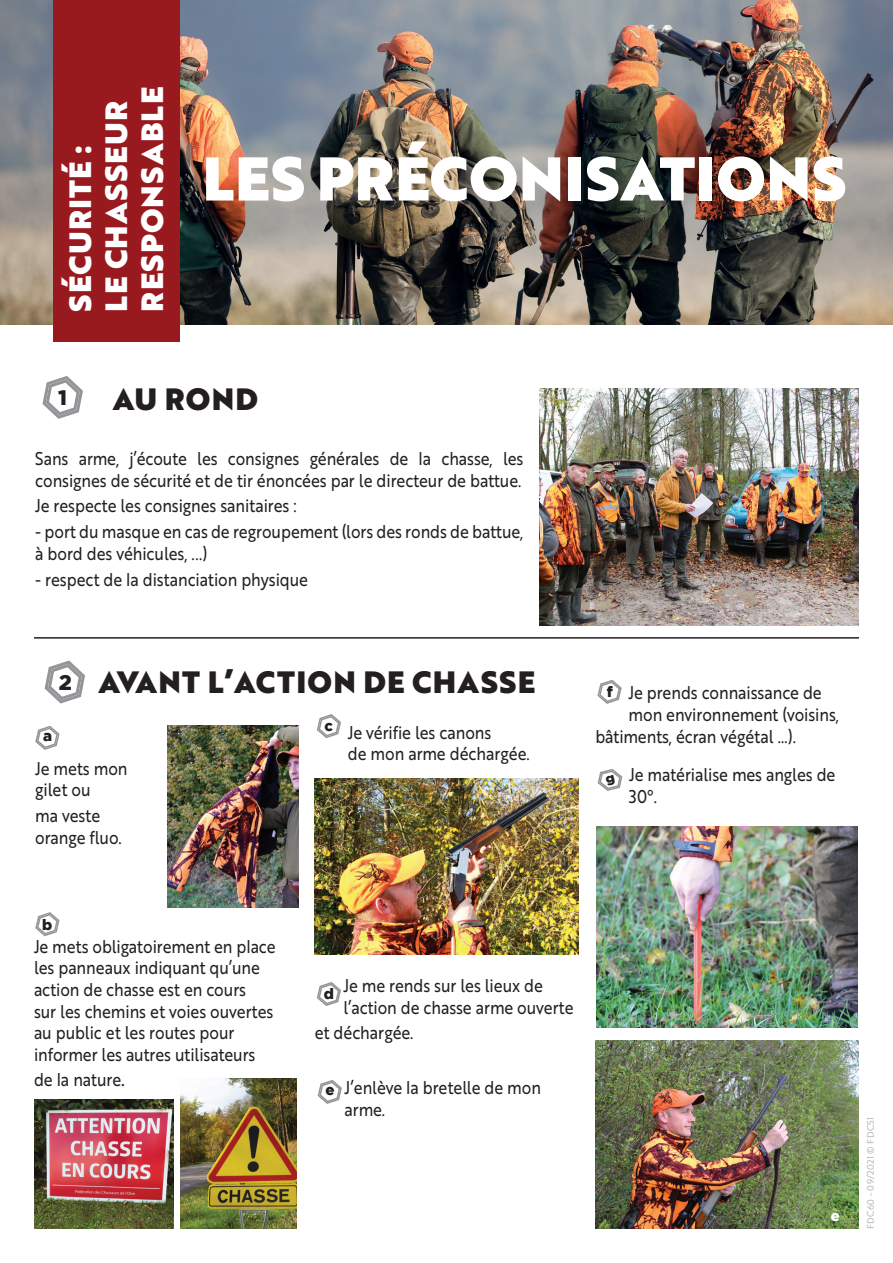
<style>
.page{position:relative;width:893px;height:1263px;background:#fff}
.page>*{position:absolute;margin:0;border:0;box-sizing:border-box;transform-origin:0 0}
.t1{font:60px "Brother 1816 Black";letter-spacing:.01em;color:#fff}
.t2{font:30px/36px "Brother 1816 Black";letter-spacing:.04em;color:#fff}
.t3{font:30px "Brother 1816 Black";letter-spacing:.04em;color:#231f20}
.t4{font:900 21px "Gotham";color:#231f20}
.t5{font:18px/21.6px "Brother 1816 Regular";letter-spacing:-.005em;color:#231f20;scale:.87 1}
.t6{font:900 15px "Gotham";color:#231f20}
.t7{font:900 15px "Gotham";color:#fff}
.t8{font:9px "Brother 1816 Book";letter-spacing:.04em;color:#a8a9ad}
.s1{font-size:21px}
</style>
<div class="page">
<img style="left:539px;top:389px;width:320px;height:236px">
<img style="left:34px;top:1100px;width:140px;height:129px">
<img style="left:168px;top:726px;width:130px;height:182px">
<svg style="left:597px;top:680px;width:25px;height:24px"></svg>
<svg style="left:317px;top:714px;width:24px;height:24px"></svg>
<svg style="left:317px;top:982px;width:24px;height:24px"></svg>
<svg style="left:318px;top:1080px;width:24px;height:24px"></svg>
<img style="left:315px;top:778px;width:263px;height:176px">
<img style="left:595px;top:1040px;width:264px;height:189px">
<img style="left:596px;top:826px;width:262px;height:202px">
<img style="left:181px;top:1078px;width:116px;height:151px">
<img style="left:0;top:0;width:893px;height:324px">
<div style="left:53px;top:0;width:127px;height:341px;background:#981a1e"></div>
<svg style="left:35px;top:726px;width:25px;height:24px"></svg>
<svg style="left:35px;top:912px;width:25px;height:24px"></svg>
<svg style="left:43px;top:376px;width:40px;height:43px"></svg>
<svg style="left:45px;top:660px;width:40px;height:43px"></svg>
<hr style="left:34px;top:637px;width:825px;height:2px;background:#231f20">
<svg style="left:598px;top:769px;width:24px;height:22px"></svg>
<h2 class="t2" style="left:62px;top:312px;width:226px;rotate:-90deg">SÉCURITÉ :<br>LE CHASSEUR<br>RESPONSABLE</h2>
<h1 class="t1" style="left:202px;top:132px;width:645px">LES PRÉCONISATIONS</h1>
<p class="t4" style="left:58px;top:385px;width:10px">1</p>
<h2 class="t3" style="left:113px;top:376px;width:147px">AU ROND</h2>
<p class="t5" style="left:35px;top:447px;width:563px">Sans arme, j’écoute les consignes générales de la chasse, les consignes de sécurité et de tir énoncées par le directeur de battue.</p>
<p class="t5" style="left:35px;top:494px;width:302px">Je respecte les consignes sanitaires :</p>
<p class="t5" style="left:35px;top:520px;width:563px">- port du masque en cas de regroupement (lors des ronds de battue, à bord des véhicules, ...)</p>
<p class="t5" style="left:35px;top:568px;width:315px">- respect de la distanciation physique</p>
<p class="t4" style="left:59px;top:670px;width:15px">2</p>
<h2 class="t3" style="left:98px;top:659px;width:438px">AVANT L’ACTION DE CHASSE</h2>
<p class="t6" style="left:43px;top:727px;width:10px">a</p>
<p class="t5" style="left:35px;top:757px;width:108px">Je mets mon gilet ou</p>
<p class="t5" style="left:35px;top:804px;width:101px">ma veste orange fluo.</p>
<p class="t6" style="left:324px;top:716px;width:10px">c</p>
<p class="t5" style="left:348px;top:721px;width:210px">Je vérifie les canons<br>de mon arme déchargée.</p>
<p class="t6" style="left:607px;top:683px;width:8px">f</p>
<p class="t5" style="left:629px;top:681px;width:224px">Je prends connaissance de</p>
<p class="t5" style="left:629px;top:703px;width:243px">mon environnement (voisins,</p>
<p class="t5" style="left:595px;top:724px;width:232px">bâtiments, écran végétal …).</p>
<p class="t5" style="left:629px;top:763px;width:239px">Je matérialise mes angles de<br>30°.</p>
<p class="t6" style="left:42px;top:916px;width:12px">b</p>
<p class="t5" style="left:34px;top:935px;width:279px">Je mets obligatoirement en place les panneaux indiquant qu’une action de chasse est en cours<br>sur les chemins et voies ouvertes au public et les routes pour informer les autres utilisateurs</p>
<p class="t5" style="left:34px;top:1068px;width:106px">de la nature<span class="s1">.</span></p>
<p class="t5" style="left:344px;top:974px;width:266px">Je me rends sur les lieux de l’action de chasse arme ouverte</p>
<p class="t5" style="left:315px;top:1021px;width:115px">et déchargée.</p>
<p class="t5" style="left:344px;top:1076px;width:227px">J’enlève la bretelle de mon arme.</p>
<p class="t6" style="left:324px;top:985px;width:12px">d</p>
<p class="t6" style="left:325px;top:1081px;width:11px">e</p>
<p class="t7" style="left:831px;top:1207px;width:11px">e</p>
<p class="t8" style="left:864px;top:1229px;width:113px;rotate:-90deg">FDC60 - 09/2021 © FDC51</p>
</div>
